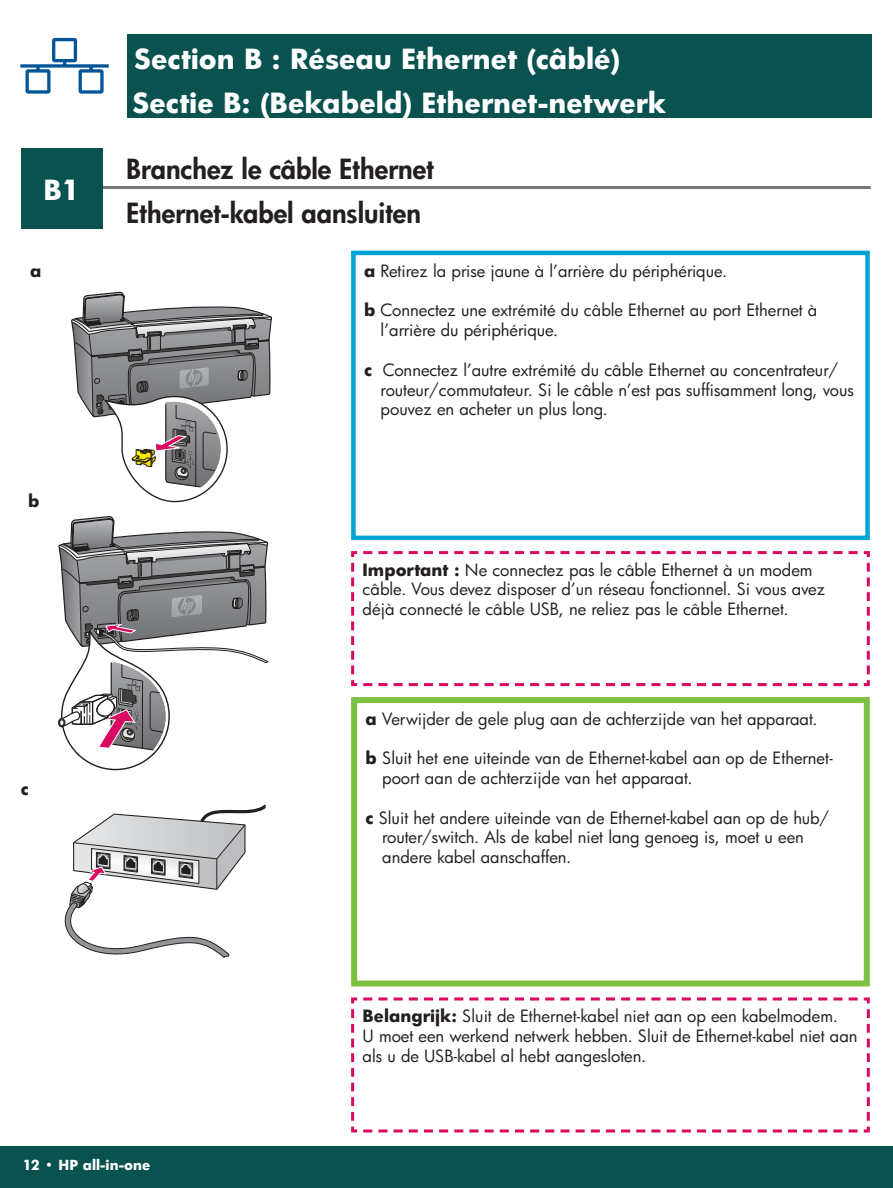
<style>
.page{position:relative;width:893px;height:1188px;background:#fff}
.page>*{position:absolute;margin:0;border:0;box-sizing:border-box;transform-origin:0 0}
.t1{font:700 27px "Futura";color:#fff}
.t2{font:800 27px "Futura";color:#231f20}
.t3{font:16.5px/19.8px "Futura";color:#231f20}
.t4{font:700 16.5px "Futura";color:#231f20}
.t5{font:700 13.5px "Futura";color:#fff}
.s1{font-weight:700}
</style>
<div class="page">
<hr style="left:27px;top:186px;width:843px;height:3px;background:#77787b">
<div style="left:128px;top:34px;width:744px;height:84px;background:#095250"></div>
<svg style="left:20px;top:38px;width:89px;height:56px"></svg>
<div style="left:0;top:1146px;width:892px;height:42px;background:#095250"></div>
<div style="left:21px;top:148px;width:81px;height:82px;background:#095250"></div>
<svg style="left:58px;top:516px;width:210px;height:254px"></svg>
<div style="left:59px;top:719px;width:6px;height:7px;border:1px solid #231f20;border-radius:50%"></div>
<svg style="left:71px;top:292px;width:201px;height:210px"></svg>
<svg style="left:65px;top:805px;width:201px;height:153px"></svg>
<div style="left:351px;top:251px;width:518px;height:289px;border:4px solid #00a4d6"></div>
<svg style="left:351px;top:551px;width:519px;height:136px"></svg>
<div style="left:351px;top:697px;width:518px;height:290px;border:6px solid #7cc242"></div>
<svg style="left:351px;top:997px;width:519px;height:136px"></svg>
<h1 class="t1" style="left:134px;top:47px;width:487px">Section B : Réseau Ethernet (câblé)</h1>
<h1 class="t1" style="left:44px;top:177px;width:38px">B1</h1>
<h1 class="t1" style="left:133px;top:90px;width:535px">Sectie B: (Bekabeld) Ethernet-netwerk</h1>
<h1 class="t2" style="left:126px;top:156px;width:309px">Branchez le câble Ethernet</h1>
<h1 class="t2" style="left:126px;top:200px;width:296px">Ethernet-kabel aansluiten</h1>
<p class="t4" style="left:30px;top:263px;width:13px">a</p>
<p class="t3" style="left:364px;top:262px;width:364px"><span class="s1">a</span> Retirez la prise jaune à l’arrière du périphérique.</p>
<p class="t3" style="left:380px;top:302px;width:438px;text-indent:-16px"><span class="s1">b</span> Connectez une extrémité du câble Ethernet au port Ethernet à l’arrière du périphérique.</p>
<p class="t3" style="left:380px;top:361px;width:475px;text-indent:-16px"><span class="s1">c</span> Connectez l’autre extrémité du câble Ethernet au concentrateur/ routeur/commutateur. Si le câble n’est pas suffisamment long, vous pouvez en acheter un plus long.</p>
<p class="t4" style="left:28px;top:493px;width:13px">b</p>
<p class="t4" style="left:21px;top:781px;width:9px">c</p>
<p class="t5" style="left:23px;top:1159px;width:129px">12 • HP all-in-one</p>
<p class="t3" style="left:362px;top:561px;width:464px"><span class="s1">Important :</span> Ne connectez pas le câble Ethernet à un modem câble. Vous devez disposer d’un réseau fonctionnel. Si vous avez déjà connecté le câble USB, ne reliez pas le câble Ethernet.</p>
<p class="t3" style="left:365px;top:710px;width:453px"><span class="s1">a</span> Verwijder de gele plug aan de achterzijde van het apparaat.</p>
<p class="t3" style="left:382px;top:750px;width:452px;text-indent:-16px"><span class="s1">b</span> Sluit het ene uiteinde van de Ethernet-kabel aan op de Ethernet&shy;poort aan de achterzijde van het apparaat.</p>
<p class="t3" style="left:382px;top:809px;width:448px;text-indent:-16px"><span class="s1">c</span> Sluit het andere uiteinde van de Ethernet-kabel aan op de hub/ router/switch. Als de kabel niet lang genoeg is, moet u een andere kabel aanschaffen.</p>
<p class="t3" style="left:362px;top:1008px;width:496px"><span class="s1">Belangrijk:</span> Sluit de Ethernet-kabel niet aan op een kabelmodem.<br>U moet een werkend netwerk hebben. Sluit de Ethernet-kabel niet aan als u de USB-kabel al hebt aangesloten.</p>
</div>
